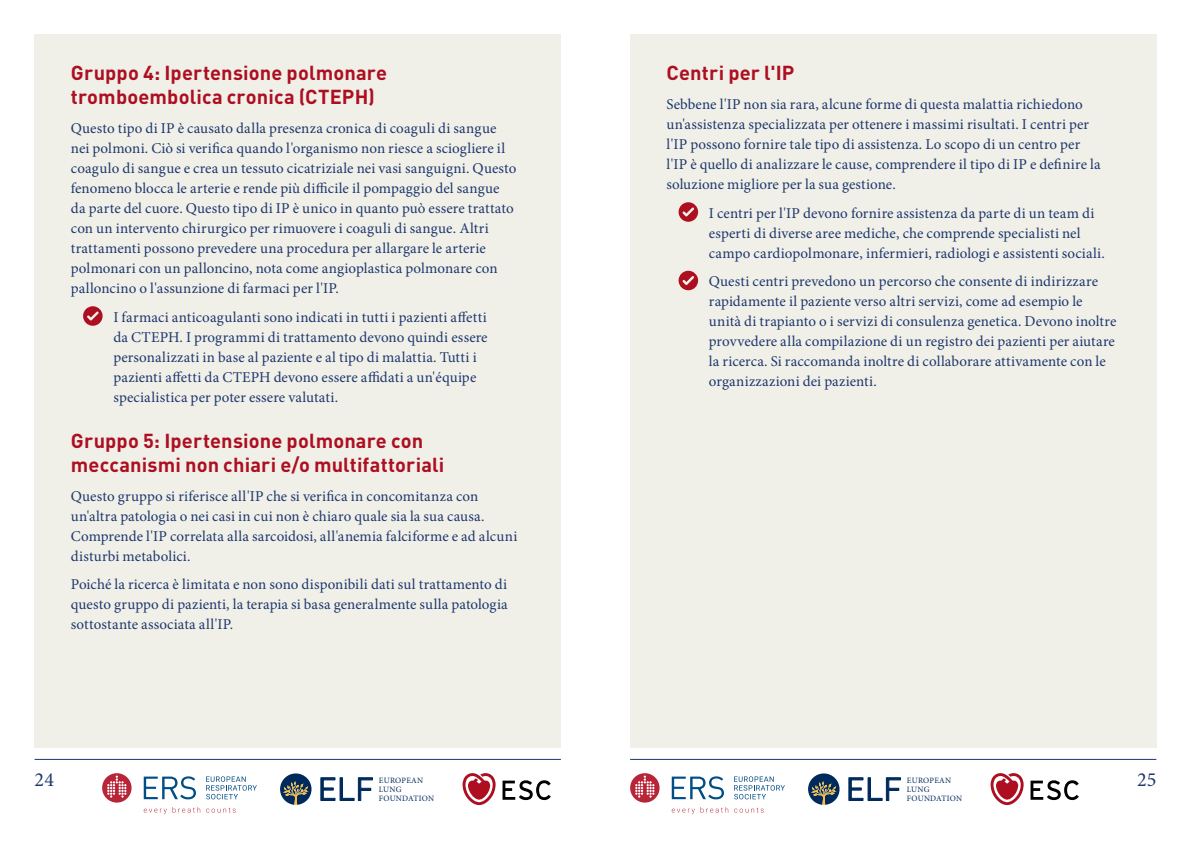
<style>
.page{position:relative;width:1191px;height:842px;background:#fff}
.page>*{position:absolute;margin:0;border:0;box-sizing:border-box;transform-origin:0 0}
.t1{font:700 20px/24px "DIN Pro";letter-spacing:.005em;color:#ad0f21}
.t2{font:20px "Minion Pro";color:#1e376d}
.Body{font:15px/20px "Minion Pro";letter-spacing:.01em;color:#1e376d}
.t3{font:8.2px/8.8px "Minion Pro";letter-spacing:.025em;color:#00295c}
</style>
<div class="page">
<div style="left:35px;top:35px;width:526px;height:713px;background:#f0f0e8"></div>
<div style="left:630px;top:35px;width:526px;height:713px;background:#f0f0e8"></div>
<hr style="left:35px;top:759px;width:526px;height:1px;background:#1e376d">
<hr style="left:630px;top:759px;width:526px;height:1px;background:#1e376d">
<svg style="left:990px;top:773px;width:33px;height:32px"></svg>
<svg style="left:1030px;top:780px;width:48px;height:20px"></svg>
<svg style="left:630px;top:773px;width:29px;height:30px"></svg>
<svg style="left:635px;top:775px;width:19px;height:23px"></svg>
<svg style="left:671px;top:776px;width:53px;height:23px"></svg>
<svg style="left:671px;top:807px;width:57px;height:7px"></svg>
<svg style="left:734px;top:808px;width:29px;height:5px"></svg>
<svg style="left:734px;top:776px;width:51px;height:24px"></svg>
<svg style="left:848px;top:777px;width:53px;height:24px"></svg>
<svg style="left:808px;top:773px;width:31px;height:32px"></svg>
<svg style="left:462px;top:773px;width:33px;height:32px"></svg>
<svg style="left:502px;top:780px;width:49px;height:20px"></svg>
<svg style="left:102px;top:773px;width:30px;height:30px"></svg>
<svg style="left:107px;top:775px;width:19px;height:23px"></svg>
<svg style="left:144px;top:776px;width:52px;height:23px"></svg>
<svg style="left:144px;top:807px;width:56px;height:7px"></svg>
<svg style="left:206px;top:808px;width:30px;height:5px"></svg>
<svg style="left:206px;top:776px;width:51px;height:24px"></svg>
<svg style="left:320px;top:777px;width:53px;height:24px"></svg>
<svg style="left:280px;top:773px;width:31px;height:32px"></svg>
<svg style="left:678px;top:202px;width:20px;height:20px"></svg>
<svg style="left:678px;top:271px;width:20px;height:19px"></svg>
<svg style="left:83px;top:306px;width:20px;height:20px"></svg>
<h2 class="t1" style="left:71px;top:59px;width:318px">Gruppo 4: Ipertensione polmonare tromboembolica cronica (CTEPH)</h2>
<p class="Body" style="left:71px;top:118px;width:447px">Questo tipo di IP è causato dalla presenza cronica di coaguli di sangue nei polmoni. Ciò si verifica quando l'organismo non riesce a sciogliere il coagulo di sangue e crea un tessuto cicatriziale nei vasi sanguigni. Questo fenomeno blocca le arterie e rende più difficile il pompaggio del sangue da parte del cuore. Questo tipo di IP è unico in quanto può essere trattato con un intervento chirurgico per rimuovere i coaguli di sangue. Altri trattamenti possono prevedere una procedura per allargare le arterie polmonari con un palloncino, nota come angioplastica polmonare con palloncino o l'assunzione di farmaci per l'IP.</p>
<p class="Body" style="left:113px;top:307px;width:376px">I farmaci anticoagulanti sono indicati in tutti i pazienti affetti da CTEPH. I programmi di trattamento devono quindi essere personalizzati in base al paziente e al tipo di malattia. Tutti i pazienti affetti da CTEPH devono essere affidati a un'équipe specialistica per poter essere valutati.</p>
<h2 class="t1" style="left:71px;top:427px;width:375px">Gruppo 5: Ipertensione polmonare con meccanismi non chiari e/o multifattoriali</h2>
<p class="Body" style="left:71px;top:486px;width:448px">Questo gruppo si riferisce all'IP che si verifica in concomitanza con un'altra patologia o nei casi in cui non è chiaro quale sia la sua causa.<br>Comprende l'IP correlata alla sarcoidosi, all'anemia falciforme e ad alcuni disturbi metabolici.</p>
<p class="Body" style="left:71px;top:574px;width:438px;text-align:justify">Poiché la ricerca è limitata e non sono disponibili dati sul trattamento di questo gruppo di pazienti, la terapia si basa generalmente sulla patologia sottostante associata all'IP.</p>
<h2 class="t1" style="left:666px;top:59px;width:129px">Centri per l'IP</h2>
<p class="Body" style="left:666px;top:94px;width:436px">Sebbene l'IP non sia rara, alcune forme di questa malattia richiedono un'assistenza specializzata per ottenere i massimi risultati. I centri per l'IP possono fornire tale tipo di assistenza. Lo scopo di un centro per l'IP è quello di analizzare le cause, comprendere il tipo di IP e definire la soluzione migliore per la sua gestione.</p>
<p class="Body" style="left:709px;top:203px;width:397px">I centri per l'IP devono fornire assistenza da parte di un team di esperti di diverse aree mediche, che comprende specialisti nel campo cardiopolmonare, infermieri, radiologi e assistenti sociali.</p>
<p class="Body" style="left:709px;top:271px;width:409px">Questi centri prevedono un percorso che consente di indirizzare rapidamente il paziente verso altri servizi, come ad esempio le unità di trapianto o i servizi di consulenza genetica. Devono inoltre provvedere alla compilazione di un registro dei pazienti per aiutare la ricerca. Si raccomanda inoltre di collaborare attivamente con le organizzazioni dei pazienti.</p>
<h1 class="t2" style="left:35px;top:766px;width:21px">24</h1>
<p class="t3" style="left:379px;top:776px;width:46px">EUROPEAN</p>
<h1 class="t2" style="left:1137px;top:766px;width:21px">25</h1>
<p class="t3" style="left:379px;top:785px;width:57px">LUNG<br>FOUNDATION</p>
<p class="t3" style="left:907px;top:776px;width:57px">EUROPEAN<br>LUNG<br>FOUNDATION</p>
</div>
